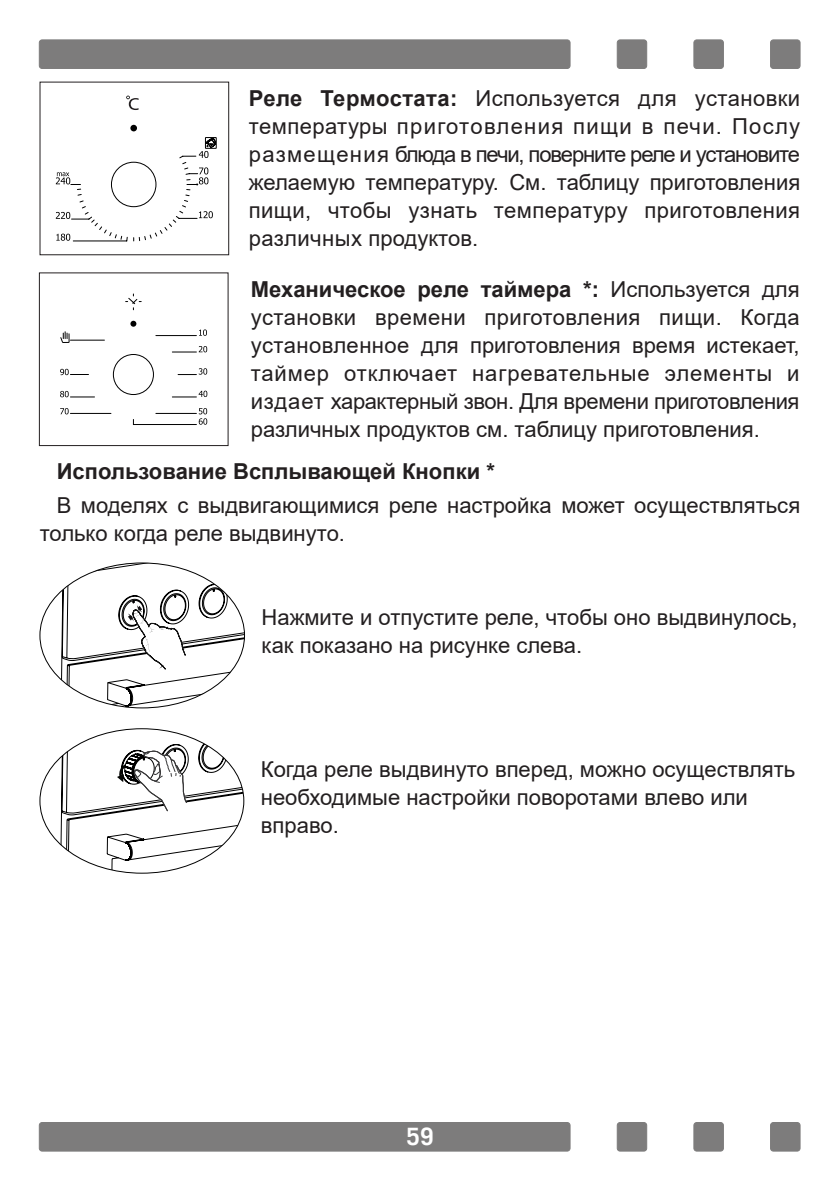
<style>
.page{position:relative;width:840px;height:1191px;background:#fff}
.page>*{position:absolute;margin:0;border:0;box-sizing:border-box;transform-origin:0 0}
.t1{font:700 24px "Trade Gothic";color:#fff}
.t2{font:22px/28px "Arial";color:#231f20}
.t3{font:700 22px "Arial";color:#231f20}
.s1{font-weight:700}
</style>
<div class="page">
<div style="left:39px;top:40px;width:530px;height:28px;background:#7d7c7c;border-radius:3px"></div>
<div style="left:39px;top:40px;width:531px;height:29px;border:1px solid #7d7c7c;border-radius:3px"></div>
<div style="left:770px;top:40px;width:29px;height:28px;background:#7d7c7c;border-radius:3px"></div>
<div style="left:769px;top:40px;width:30px;height:29px;border:1px solid #7d7c7c;border-radius:3px"></div>
<div style="left:617px;top:40px;width:29px;height:28px;background:#7d7c7c;border-radius:3px"></div>
<div style="left:616px;top:40px;width:30px;height:29px;border:1px solid #7d7c7c;border-radius:3px"></div>
<div style="left:693px;top:40px;width:30px;height:28px;background:#7d7c7c;border-radius:3px"></div>
<div style="left:693px;top:40px;width:30px;height:29px;border:1px solid #7d7c7c;border-radius:3px"></div>
<div style="left:39px;top:1122px;width:530px;height:29px;background:#7d7c7c;border-radius:3px"></div>
<div style="left:39px;top:1122px;width:531px;height:29px;border:1px solid #7d7c7c;border-radius:3px"></div>
<div style="left:770px;top:1122px;width:29px;height:29px;background:#7d7c7c;border-radius:3px"></div>
<div style="left:769px;top:1122px;width:30px;height:29px;border:1px solid #7d7c7c;border-radius:3px"></div>
<div style="left:617px;top:1122px;width:29px;height:29px;background:#7d7c7c;border-radius:3px"></div>
<div style="left:616px;top:1122px;width:30px;height:29px;border:1px solid #7d7c7c;border-radius:3px"></div>
<div style="left:693px;top:1122px;width:30px;height:29px;background:#7d7c7c;border-radius:3px"></div>
<div style="left:693px;top:1122px;width:30px;height:29px;border:1px solid #7d7c7c;border-radius:3px"></div>
<div style="left:39px;top:273px;width:189px;height:173px;border:1px solid #231f20"></div>
<svg style="left:60px;top:321px;width:147px;height:104px"></svg>
<svg style="left:125px;top:293px;width:17px;height:17px"></svg>
<div style="left:130px;top:125px;width:7px;height:6px;background:#000;border-radius:50%"></div>
<svg style="left:126px;top:96px;width:12px;height:14px"></svg>
<div style="left:205px;top:137px;width:11px;height:12px;border:1px solid #000"></div>
<svg style="left:56px;top:138px;width:160px;height:103px"></svg>
<svg style="left:40px;top:563px;width:204px;height:310px"></svg>
<p class="t2" style="left:249px;top:85px;width:552px;text-align:justify"><span class="s1">Реле Термостата:</span> Используется для установки температуры приготовления пищи в печи. Послу размещения блюда в печи, поверните реле и установите желаемую температуру. См. таблицу приготовления пищи, чтобы узнать температуру приготовления различных продуктов.</p>
<p class="t2" style="left:251px;top:275px;width:550px;text-align:justify"><span class="s1">Механическое реле таймера *:</span> Используется для установки времени приготовления пищи. Когда установленное для приготовления время истекает, таймер отключает нагревательные элементы и издает характерный звон. Для времени приготовления различных продуктов см. таблицу приготовления.</p>
<p class="t3" style="left:57px;top:456px;width:439px">Использование Всплывающей Кнопки *</p>
<p class="t2" style="left:40px;top:491px;width:761px;text-indent:17px">В моделях с выдвигающимися реле настройка может осуществляться только когда реле выдвинуто.</p>
<p class="t2" style="left:261px;top:603px;width:537px">Нажмите и отпустите реле, чтобы оно выдвинулось, как показано на рисунке слева.</p>
<p class="t2" style="left:261px;top:755px;width:535px">Когда реле выдвинуто вперед, можно осуществлять необходимые настройки поворотами влево или вправо.</p>
<p class="t1" style="left:406px;top:1127px;width:28px">59</p>
</div>
